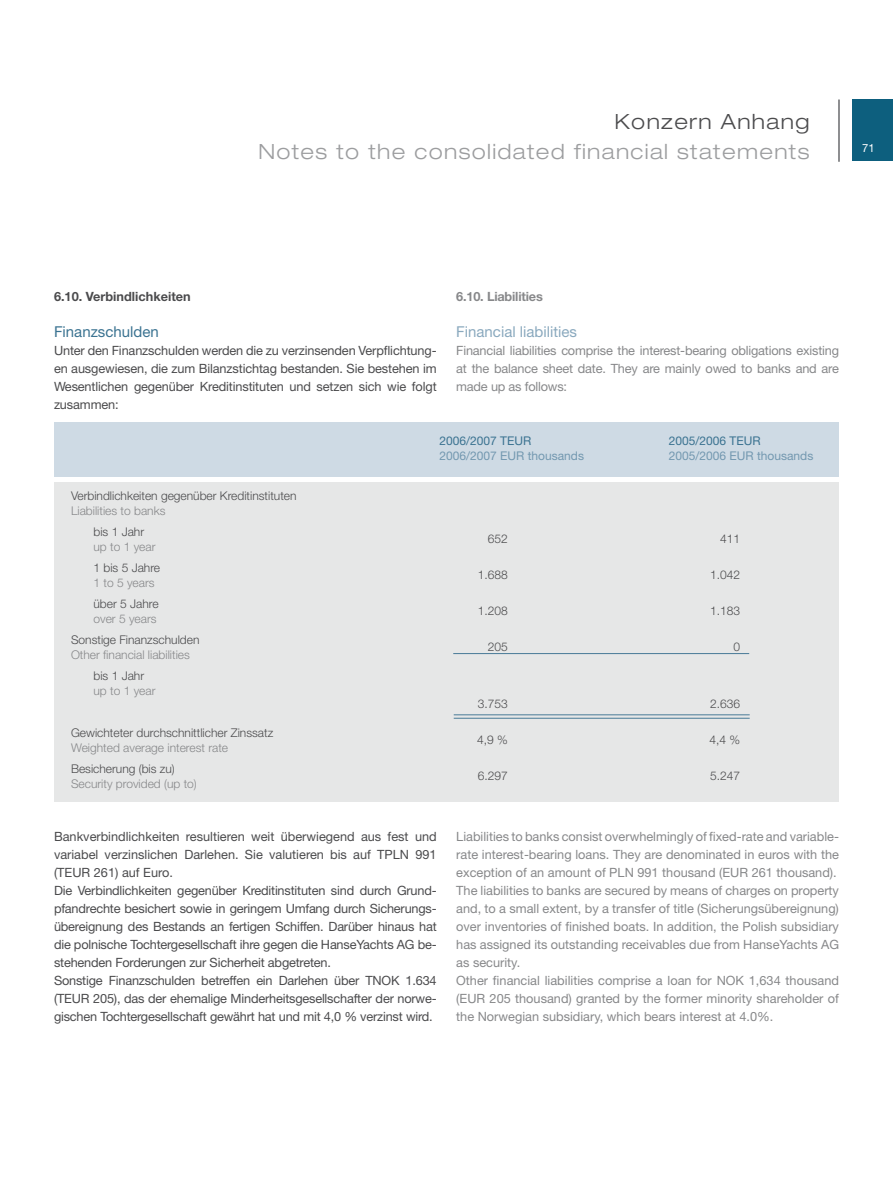
<style>
.page{position:relative;width:893px;height:1191px;background:#fff}
.page>*{position:absolute;margin:0;border:0;box-sizing:border-box;transform-origin:0 0}
.t1{font:300 expanded 21px "Helvetica Neue";letter-spacing:.065em;color:#9c9d9f}
.t2{font:300 expanded 21px "Helvetica Neue";letter-spacing:.065em;color:#4b4b4d}
.t3{font:15px "Helvetica Neue";color:#8aa9be}
.t4{font:15px "Helvetica Neue";color:#3b7391}
.t5{font:12.75px/18px "Helvetica Neue";letter-spacing:-.015em;color:#4b4b4d;text-align:justify}
.t6{font:12.75px/18px "Helvetica Neue";color:#87888a;text-align:justify}
.t7{font:700 12.75px "Helvetica Neue";color:#4b4b4d}
.t8{font:700 12.75px "Helvetica Neue";letter-spacing:-.015em;color:#87888a}
.t9{font:300 12px "Helvetica Neue";color:#4b4b4d}
.t10{font:300 12px "Helvetica Neue";color:#87888a}
.t11{font:12px "Helvetica Neue";color:#7398b0}
.t12{font:12px "Helvetica Neue";color:#3b7391}
.t13{font:11.25px "Helvetica Neue";color:#fff}
</style>
<div class="page">
<div style="left:852px;top:99px;width:41px;height:61px;background:#0d5f7e"></div>
<div style="left:54px;top:422px;width:785px;height:55px;background:#cedae4"></div>
<div style="left:54px;top:482px;width:785px;height:320px;background:#e6e7e7"></div>
<hr style="left:453px;top:653px;width:296px;height:1px;background:#477a97">
<hr style="left:454px;top:714px;width:296px;height:1px;background:#477a97">
<hr style="left:454px;top:718px;width:296px;height:1px;background:#477a97">
<hr style="left:838px;top:100px;width:2px;height:62px;background:#87888a">
<h1 class="t2" style="left:614px;top:109px;width:196px">Konzern Anhang</h1>
<h1 class="t1" style="left:258px;top:139px;width:552px">Notes to the consolidated financial statements</h1>
<p class="t13" style="left:862px;top:141px;width:14px">71</p>
<p class="t7" style="left:54px;top:288px;width:138px">6.10. Verbindlichkeiten</p>
<p class="t4" style="left:54px;top:323px;width:106px">Finanzschulden</p>
<p class="t5" style="left:54px;top:341px;width:384px">Unter den Finanzschulden werden die zu verzinsenden Verpflichtung&shy;en ausgewiesen, die zum Bilanzstichtag bestanden. Sie bestehen im Wesentlichen gegenüber Kreditinstituten und setzen sich wie folgt zusammen:</p>
<p class="t8" style="left:456px;top:288px;width:88px">6.10. Liabilities</p>
<p class="t3" style="left:456px;top:323px;width:122px">Financial liabilities</p>
<p class="t6" style="left:456px;top:341px;width:384px">Financial liabilities comprise the interest-bearing obligations existing at the balance sheet date. They are mainly owed to banks and are made up as follows:</p>
<p class="t9" style="left:71px;top:488px;width:227px">Verbindlichkeiten gegenüber Kreditinstituten</p>
<p class="t10" style="left:71px;top:503px;width:96px">Liabilities to banks</p>
<p class="t9" style="left:94px;top:524px;width:52px">bis 1 Jahr</p>
<p class="t10" style="left:94px;top:539px;width:64px">up to 1 year</p>
<p class="t9" style="left:94px;top:560px;width:68px">1 bis 5 Jahre</p>
<p class="t10" style="left:94px;top:575px;width:63px">1 to 5 years</p>
<p class="t9" style="left:94px;top:596px;width:67px">über 5 Jahre</p>
<p class="t10" style="left:94px;top:611px;width:65px">over 5 years</p>
<p class="t9" style="left:71px;top:632px;width:130px">Sonstige Finanzschulden</p>
<p class="t10" style="left:71px;top:647px;width:120px">Other financial liabilities</p>
<p class="t9" style="left:94px;top:668px;width:52px">bis 1 Jahr</p>
<p class="t10" style="left:94px;top:683px;width:64px">up to 1 year</p>
<p class="t9" style="left:71px;top:725px;width:204px">Gewichteter durchschnittlicher Zinssatz</p>
<p class="t10" style="left:71px;top:740px;width:159px">Weighted average interest rate</p>
<p class="t9" style="left:71px;top:761px;width:105px">Besicherung (bis zu)</p>
<p class="t10" style="left:71px;top:776px;width:127px">Security provided (up to)</p>
<p class="t12" style="left:439px;top:434px;width:93px">2006/2007 TEUR</p>
<p class="t12" style="left:669px;top:434px;width:93px">2005/2006 TEUR</p>
<p class="t11" style="left:439px;top:449px;width:146px">2006/2007 EUR thousands</p>
<p class="t11" style="left:669px;top:449px;width:146px">2005/2006 EUR thousands</p>
<p class="t9" style="left:488px;top:531px;width:22px">652</p>
<p class="t9" style="left:478px;top:567px;width:32px">1.688</p>
<p class="t9" style="left:478px;top:603px;width:32px">1.208</p>
<p class="t9" style="left:488px;top:639px;width:22px">205</p>
<p class="t9" style="left:478px;top:696px;width:32px">3.753</p>
<p class="t9" style="left:477px;top:732px;width:32px">4,9 %</p>
<p class="t9" style="left:478px;top:768px;width:32px">6.297</p>
<p class="t9" style="left:720px;top:531px;width:22px">411</p>
<p class="t9" style="left:710px;top:567px;width:32px">1.042</p>
<p class="t9" style="left:710px;top:603px;width:32px">1.183</p>
<p class="t9" style="left:733px;top:639px;width:8px">0</p>
<p class="t9" style="left:710px;top:696px;width:32px">2.636</p>
<p class="t9" style="left:709px;top:732px;width:32px">4,4 %</p>
<p class="t9" style="left:710px;top:768px;width:32px">5.247</p>
<p class="t5" style="left:54px;top:827px;width:384px;text-align:left">Bankverbindlichkeiten resultieren weit überwiegend aus fest und variabel verzinslichen Darlehen. Sie valutieren bis auf TPLN 991 (TEUR 261) auf Euro.<br>Die Verbindlichkeiten gegenüber Kreditinstituten sind durch Grund&shy;pfandrechte besichert sowie in geringem Umfang durch Sicherungs&shy;übereignung des Bestands an fertigen Schiffen. Darüber hinaus hat die polnische Tochtergesellschaft ihre gegen die HanseYachts AG be&shy;stehenden Forderungen zur Sicherheit abgetreten.<br>Sonstige Finanzschulden betreffen ein Darlehen über TNOK 1.634 (TEUR 205), das der ehemalige Minderheitsgesellschafter der norwe&shy;gischen Tochtergesellschaft gewährt hat und mit 4,0 % verzinst wird.</p>
<p class="t6" style="left:456px;top:827px;width:384px;text-align:left">Liabilities to banks consist overwhelmingly of fixed-rate and variable&shy;rate interest-bearing loans. They are denominated in euros with the exception of an amount of PLN 991 thousand (EUR 261 thousand).<br>The liabilities to banks are secured by means of charges on property and, to a small extent, by a transfer of title (Sicherungsübereignung) over inventories of finished boats. In addition, the Polish subsidiary has assigned its outstanding receivables due from HanseYachts AG as security.<br>Other financial liabilities comprise a loan for NOK 1,634 thousand (EUR 205 thousand) granted by the former minority shareholder of the Norwegian subsidiary, which bears interest at 4.0%.</p>
</div>
